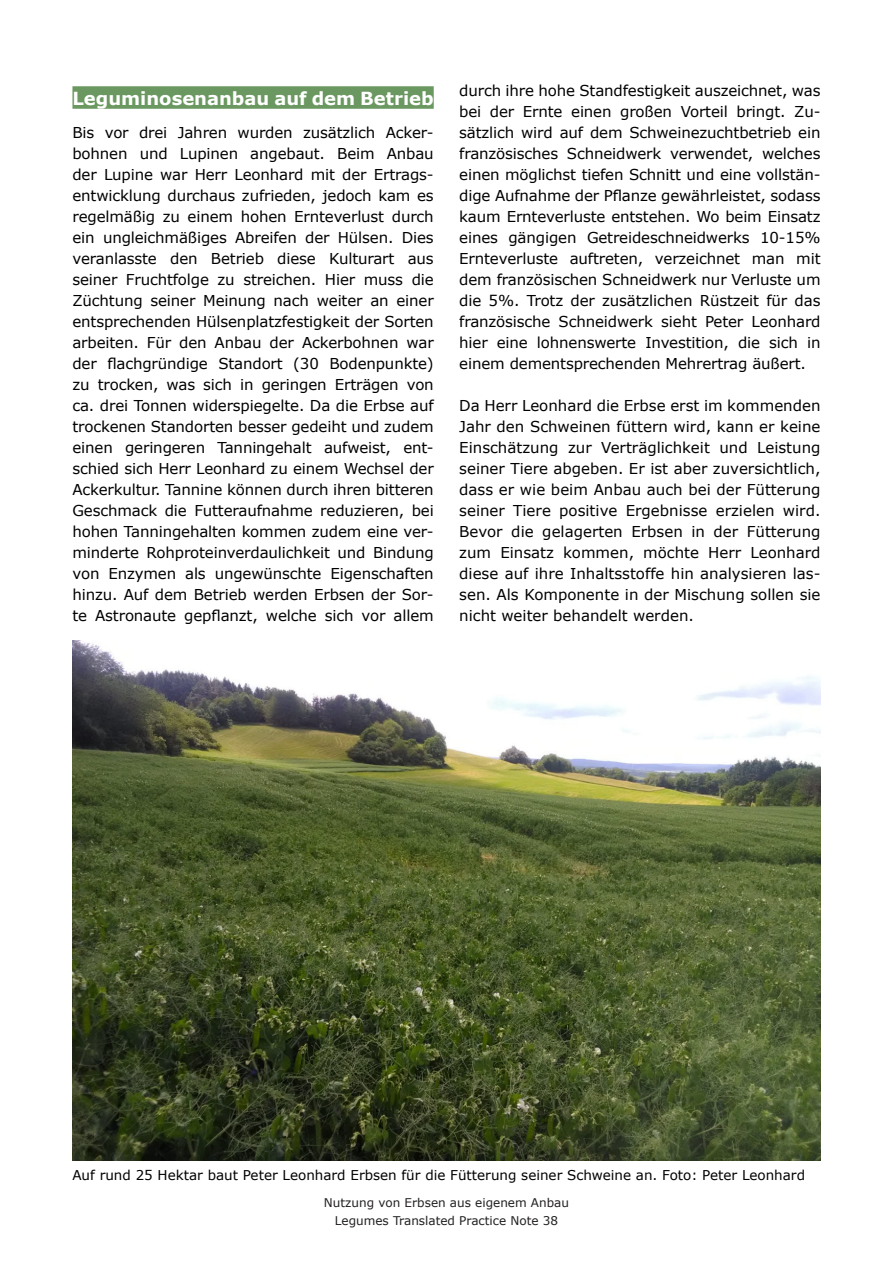
<style>
.page{position:relative;width:893px;height:1263px;background:#fff}
.page>*{position:absolute;margin:0;border:0;box-sizing:border-box;transform-origin:0 0}
.body_HL_white_green{font:700 18px "Verdana";color:#fff}
.body_text{font:15px/21px "Verdana";letter-spacing:-.01em;color:#000;text-align:justify}
.t1{font:13.5px "Verdana";color:#000}
.t2{font:12px/18px "Verdana";color:#231f20;text-align:center}
</style>
<div class="page">
<div style="left:72px;top:86px;width:362px;height:23px;background:#6a9860"></div>
<img style="left:72px;top:640px;width:748px;height:521px">
<p class="body_HL_white_green" style="left:72px;top:87px;width:363px">Leguminosenanbau auf dem Betrieb</p>
<p class="body_text" style="left:72px;top:122px;width:363px">Bis vor drei Jahren wurden zusätzlich Acker&shy;bohnen und Lupinen angebaut. Beim Anbau der Lupine war Herr Leonhard mit der Ertrags&shy;entwicklung durchaus zufrieden, jedoch kam es regelmäßig zu einem hohen Ernteverlust durch ein ungleichmäßiges Abreifen der Hülsen. Dies veranlasste den Betrieb diese Kulturart aus seiner Fruchtfolge zu streichen. Hier muss die Züchtung seiner Meinung nach weiter an einer entsprechenden Hülsenplatzfestigkeit der Sorten arbeiten. Für den Anbau der Ackerbohnen war der flachgründige Standort (30 Bodenpunkte) zu trocken, was sich in geringen Erträgen von ca. drei Tonnen widerspiegelte. Da die Erbse auf trockenen Standorten besser gedeiht und zudem einen geringeren Tanningehalt aufweist, ent&shy;schied sich Herr Leonhard zu einem Wechsel der Ackerkultur. Tannine können durch ihren bitteren Geschmack die Futteraufnahme reduzieren, bei hohen Tanningehalten kommen zudem eine ver&shy;minderte Rohproteinverdaulichkeit und Bindung von Enzymen als ungewünschte Eigenschaften hinzu. Auf dem Betrieb werden Erbsen der Sor&shy;te Astronaute gepflanzt, welche sich vor allem</p>
<p class="body_text" style="left:459px;top:80px;width:363px">durch ihre hohe Standfestigkeit auszeichnet, was bei der Ernte einen großen Vorteil bringt. Zu&shy;sätzlich wird auf dem Schweinezuchtbetrieb ein französisches Schneidwerk verwendet, welches einen möglichst tiefen Schnitt und eine vollstän&shy;dige Aufnahme der Pflanze gewährleistet, sodass kaum Ernteverluste entstehen. Wo beim Einsatz eines gängigen Getreideschneidwerks 10-15% Ernteverluste auftreten, verzeichnet man mit dem französischen Schneidwerk nur Verluste um die 5%. Trotz der zusätzlichen Rüstzeit für das französische Schneidwerk sieht Peter Leonhard hier eine lohnenswerte Investition, die sich in einem dementsprechenden Mehrertrag äußert.</p>
<p class="body_text" style="left:459px;top:395px;width:363px">Da Herr Leonhard die Erbse erst im kommenden Jahr den Schweinen füttern wird, kann er keine Einschätzung zur Verträglichkeit und Leistung seiner Tiere abgeben. Er ist aber zuversichtlich, dass er wie beim Anbau auch bei der Fütterung seiner Tiere positive Ergebnisse erzielen wird.<br>Bevor die gelagerten Erbsen in der Fütterung zum Einsatz kommen, möchte Herr Leonhard diese auf ihre Inhaltsstoffe hin analysieren las&shy;sen. Als Komponente in der Mischung sollen sie nicht weiter behandelt werden.</p>
<p class="t1" style="left:72px;top:1166px;width:734px">Auf rund 25 Hektar baut Peter Leonhard Erbsen für die Fütterung seiner Schweine an. Foto: Peter Leonhard</p>
<p class="t2" style="left:324px;top:1194px;width:247px">Nutzung von Erbsen aus eigenem Anbau<br>Legumes Translated Practice Note 38</p>
</div>
